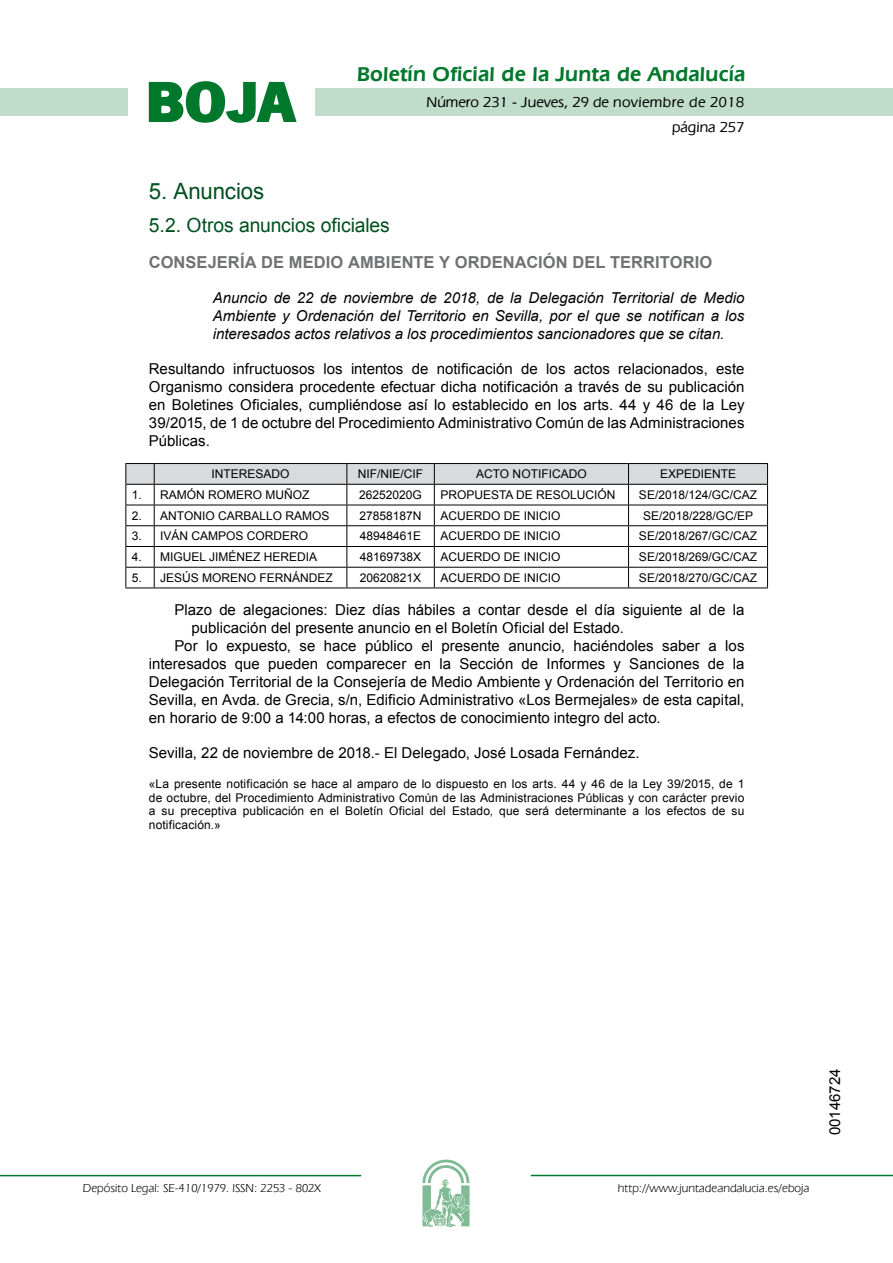
<style>
.page{position:relative;width:893px;height:1263px;background:#fff}
.page>*{position:absolute;margin:0;border:0;box-sizing:border-box;transform-origin:0 0}
.t1{font:700 57.75px "News Got T";color:#00782c;scale:1.14 1}
.t2{font:22.5px "Arial";letter-spacing:-.005em;color:#00501f}
.t3{font:600 21px "Eras IT Cby BT";letter-spacing:.01em;color:#00782c}
.t4{font:19.5px "Arial";letter-spacing:-.005em;color:#00501f}
.t5{font:700 16.5px "Arial";letter-spacing:.005em;color:#707173}
.t6{font:15px/18px "Arial";color:#000;text-align:justify}
.t7{font:italic 15px/18px "Arial";color:#000;text-align:justify}
.t8{font:500 15px/24.5px "Eras IT Cby BT";color:#000;text-align:right}
.t9{font:12px/13.5px "Arial";color:#000;text-align:justify}
.t10{font:12px "Eras IT Cby BT";color:#000}
</style>
<div class="page">
<div style="left:315px;top:88px;width:577px;height:28px;background:#bfddca"></div>
<div style="left:0;top:88px;width:128px;height:28px;background:#bfddca"></div>
<hr style="left:0;top:1175px;width:361px;height:1px;background:#00782c">
<svg style="left:422px;top:1159px;width:47px;height:68px"></svg>
<hr style="left:531px;top:1175px;width:361px;height:1px;background:#00782c">
<svg style="left:148px;top:81px;width:149px;height:42px"></svg>
<svg style="left:125px;top:463px;width:643px;height:126px"></svg>
<hr style="left:154px;top:588px;width:193px;height:1px;background:#000">
<hr style="left:347px;top:588px;width:87px;height:1px;background:#000">
<hr style="left:434px;top:588px;width:194px;height:1px;background:#000">
<hr style="left:628px;top:588px;width:140px;height:1px;background:#000">
<h1 class="t1" style="left:145px;top:68px;width:133px">BOJA</h1>
<h3 class="t3" style="left:357px;top:62px;width:390px">Boletín Oficial de la Junta de Andalucía</h3>
<p class="t8" style="left:426px;top:90px;width:319px">Número 231 - Jueves, 29 de noviembre de 2018 página 257</p>
<h2 class="t2" style="left:149px;top:177px;width:117px">5. Anuncios</h2>
<h3 class="t4" style="left:149px;top:212px;width:242px">5.2. Otros anuncios oficiales</h3>
<p class="t5" style="left:149px;top:251px;width:565px">CONSEJERÍA DE MEDIO AM BIENTE Y ORDENACIÓN DEL TERRITORIO</p>
<p class="t7" style="left:213px;top:289px;width:533px">Anuncio de 22 de noviembre de 2018, de la Delegación Territorial de Medio Ambiente y Ordenación del Territorio en Sevilla, por el que se notifican a los interesados actos relativos a los procedimientos sancionadores que se citan.</p>
<p class="t6" style="left:149px;top:360px;width:597px">Resultando infructuosos los intentos de notificación de los actos relacionados, este Organismo considera procedente efectuar dicha notificación a través de su publicación en Boletines Oficiales, cumpliéndose así lo establecido en los arts. 44 y 46 de la Ley 39/2015, de 1 de octubre del Procedimiento Administrativo Común de las Administraciones Públicas.</p>
<p class="t9" style="left:211px;top:467px;width:80px">INTERESADO</p>
<p class="t9" style="left:358px;top:467px;width:67px">NIF/NIE/CIF</p>
<p class="t9" style="left:476px;top:467px;width:112px">ACTO NOTIFICADO</p>
<p class="t9" style="left:660px;top:467px;width:78px">EXPEDIENTE</p>
<p class="t9" style="left:132px;top:488px;width:179px">1. RAMÓN ROMERO MUÑOZ</p>
<p class="t9" style="left:359px;top:488px;width:64px">26252020G</p>
<p class="t9" style="left:440px;top:488px;width:177px">PROPUESTA DE RESOLUCIÓN</p>
<p class="t9" style="left:639px;top:488px;width:120px">SE/2018/124/GC/CAZ</p>
<p class="t9" style="left:132px;top:509px;width:199px">2. ANTONIO CARBALLO RAMOS</p>
<p class="t9" style="left:359px;top:509px;width:64px">27858187N</p>
<p class="t9" style="left:440px;top:509px;width:122px">ACUERDO DE INICIO</p>
<p class="t9" style="left:643px;top:509px;width:112px">SE/2018/228/GC/EP</p>
<p class="t9" style="left:132px;top:530px;width:178px">3. IVÁN CAMPOS CORDERO</p>
<p class="t9" style="left:360px;top:530px;width:63px">48948461E</p>
<p class="t9" style="left:440px;top:530px;width:122px">ACUERDO DE INICIO</p>
<p class="t9" style="left:639px;top:530px;width:120px">SE/2018/267/GC/CAZ</p>
<p class="t9" style="left:132px;top:550px;width:187px">4. MIGUEL JIMÉNEZ HEREDIA</p>
<p class="t9" style="left:360px;top:550px;width:63px">48169738X</p>
<p class="t9" style="left:440px;top:550px;width:122px">ACUERDO DE INICIO</p>
<p class="t9" style="left:639px;top:550px;width:120px">SE/2018/269/GC/CAZ</p>
<p class="t9" style="left:132px;top:571px;width:203px">5. JESÚS MORENO FERNÁNDEZ</p>
<p class="t9" style="left:360px;top:571px;width:63px">20620821X</p>
<p class="t9" style="left:440px;top:571px;width:122px">ACUERDO DE INICIO</p>
<p class="t9" style="left:639px;top:571px;width:120px">SE/2018/270/GC/CAZ</p>
<p class="t6" style="left:174px;top:601px;width:571px">Plazo de alegaciones: Diez días hábiles a contar desde el día siguiente al de la</p>
<p class="t6" style="left:191px;top:619px;width:434px">publicación del presente anuncio en el Boletín Oficial del Estado.</p>
<p class="t6" style="left:174px;top:637px;width:571px">Por lo expuesto, se hace público el presente anuncio, haciéndoles saber a los</p>
<p class="t6" style="left:149px;top:655px;width:597px">interesados que pueden comparecer en la Sección de Informes y Sanciones de la</p>
<p class="t6" style="left:149px;top:673px;width:597px">Delegación Territorial de la Consejería de Medio Ambiente y Ordenación del Territorio en</p>
<p class="t6" style="left:149px;top:691px;width:597px">Sevilla, en Avda. de Grecia, s/n, Edificio Administrativo «Los Bermejales» de esta capital,</p>
<p class="t6" style="left:149px;top:709px;width:513px">en horario de 9:00 a 14:00 horas, a efectos de conocimiento integro del acto.</p>
<p class="t6" style="left:149px;top:744px;width:492px">Sevilla, 22 de noviembre de 2018.- El Delegado, José Losada Fernández.</p>
<p class="t9" style="left:149px;top:777px;width:597px">«La presente notificación se hace al amparo de lo dispuesto en los arts. 44 y 46 de la Ley 39/2015, de 1 de octubre, del Procedimiento Administrativo Común de las Administraciones Públicas y con carácter previo a su preceptiva publicación en el Boletín Oficial del Estado, que será determinante a los efectos de su notificación.»</p>
<p class="t10" style="left:83px;top:1181px;width:239px">Depósito Legal: SE-410/1979. ISSN: 2253 - 802X</p>
<p class="t10" style="left:618px;top:1181px;width:193px">http://www.juntadeandalucia.es/eboja</p>
<p class="t6" style="left:826px;top:1135px;width:68px;rotate:-90deg">00146724</p>
</div>
